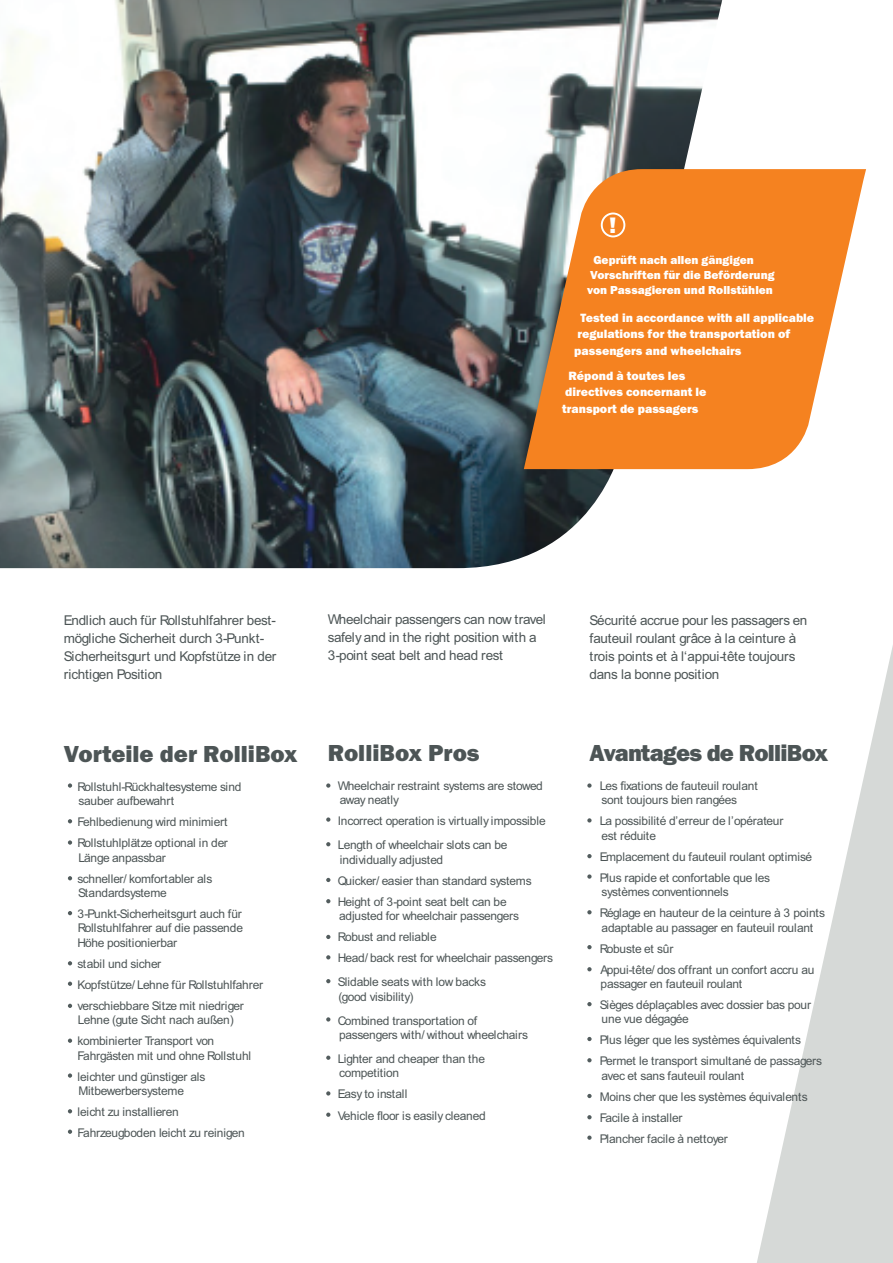
<style>
.page{position:relative;width:893px;height:1263px;background:#fff}
.page>*{position:absolute;margin:0;border:0;box-sizing:border-box;transform-origin:0 0}
.t1{font:800 24px "Franklin Gothic";letter-spacing:-.005em;color:#4d5556}
.t2{font:800 24px "Franklin Gothic";letter-spacing:-.03em;color:#4d5556}
.t3{font:800 23.25px "Franklin Gothic";color:#fff}
.t4{font:13.5px/18px "Arial";letter-spacing:-.02em;color:#4d5556}
.t5{font:800 12.45px/16.5px "Franklin Gothic";color:#fff}
.t6{font:12px/21px "Arial";letter-spacing:-.02em;color:#4d5556}
.t7{font:800 12px/15px "Franklin Gothic";color:#fff}
</style>
<div class="page">
<img style="left:0;top:0;width:724px;height:568px">
<svg style="left:757px;top:645px;width:136px;height:618px"></svg>
<svg style="left:524px;top:169px;width:342px;height:300px;background:#e88e41"></svg>
<div style="left:601px;top:213px;width:24px;height:24px;border:2px solid #fff;border-radius:50%"></div>
<svg style="left:68px;top:783px;width:4px;height:5px"></svg>
<svg style="left:68px;top:819px;width:4px;height:4px"></svg>
<svg style="left:68px;top:840px;width:4px;height:5px"></svg>
<svg style="left:68px;top:876px;width:4px;height:4px"></svg>
<svg style="left:68px;top:911px;width:4px;height:4px"></svg>
<svg style="left:68px;top:961px;width:4px;height:4px"></svg>
<svg style="left:68px;top:981px;width:4px;height:5px"></svg>
<svg style="left:68px;top:1004px;width:4px;height:4px"></svg>
<svg style="left:68px;top:1038px;width:4px;height:5px"></svg>
<svg style="left:68px;top:1073px;width:4px;height:5px"></svg>
<svg style="left:68px;top:1109px;width:4px;height:4px"></svg>
<svg style="left:68px;top:1129px;width:4px;height:5px"></svg>
<svg style="left:326px;top:783px;width:4px;height:5px"></svg>
<svg style="left:326px;top:817px;width:4px;height:5px"></svg>
<svg style="left:326px;top:842px;width:4px;height:4px"></svg>
<svg style="left:326px;top:878px;width:4px;height:4px"></svg>
<svg style="left:326px;top:899px;width:4px;height:4px"></svg>
<svg style="left:326px;top:935px;width:4px;height:4px"></svg>
<svg style="left:326px;top:955px;width:4px;height:4px"></svg>
<svg style="left:326px;top:979px;width:4px;height:4px"></svg>
<svg style="left:326px;top:1017px;width:4px;height:4px"></svg>
<svg style="left:326px;top:1055px;width:4px;height:5px"></svg>
<svg style="left:326px;top:1091px;width:4px;height:4px"></svg>
<svg style="left:326px;top:1112px;width:4px;height:5px"></svg>
<svg style="left:587px;top:783px;width:5px;height:5px"></svg>
<svg style="left:587px;top:818px;width:5px;height:4px"></svg>
<svg style="left:587px;top:854px;width:5px;height:4px"></svg>
<svg style="left:587px;top:874px;width:5px;height:5px"></svg>
<svg style="left:587px;top:910px;width:5px;height:4px"></svg>
<svg style="left:587px;top:945px;width:5px;height:4px"></svg>
<svg style="left:587px;top:967px;width:5px;height:4px"></svg>
<svg style="left:587px;top:1002px;width:5px;height:4px"></svg>
<svg style="left:587px;top:1037px;width:5px;height:4px"></svg>
<svg style="left:587px;top:1058px;width:5px;height:4px"></svg>
<svg style="left:587px;top:1094px;width:5px;height:4px"></svg>
<svg style="left:587px;top:1115px;width:5px;height:4px"></svg>
<svg style="left:587px;top:1135px;width:5px;height:5px"></svg>
<h2 class="t3" style="left:609px;top:216px;width:9px">!</h2>
<p class="t7" style="left:587px;top:253px;width:189px;text-indent:6px">Geprüft nach allen gängigen<br>Vorschriften für die Beförderung von Passagieren und Rollstühlen</p>
<p class="t5" style="left:574px;top:310px;width:241px;text-indent:6px">Tested in accordance with all applicable regulations for the transportation of passengers and wheelchairs</p>
<p class="t5" style="left:562px;top:368px;width:146px;text-indent:6px">Répond à toutes les directives concernant le transport de passagers</p>
<p class="t4" style="left:64px;top:612px;width:214px">Endlich auch für Rollstuhlfahrer best&shy;mögliche Sicherheit durch 3-Punkt-Sicherheitsgurt und Kopfstütze in der richtigen Position</p>
<p class="t4" style="left:328px;top:612px;width:220px">Wheelchair passengers can now travel safely and in the right position with a<br>3-point seat belt and head rest</p>
<p class="t4" style="left:590px;top:612px;width:219px">Sécurité accrue pour les passagers en fauteuil roulant grâce à la ceinture à trois points et à l‘appui-tête toujours dans la bonne position</p>
<h1 class="t1" style="left:64px;top:745px;width:235px">Vorteile der RolliBox</h1>
<p class="t6" style="left:77px;top:780px;width:166px;line-height:14.4px">Rollstuhl-Rückhaltesysteme sind sauber aufbewahrt</p>
<p class="t6" style="left:77px;top:812px;width:152px">Fehlbedienung wird minimiert<br>Rollstuhlplätze optional in der</p>
<p class="t6" style="left:77px;top:848px;width:136px">Länge anpassbar schneller/ komfortabler als</p>
<p class="t6" style="left:77px;top:883px;width:166px">Standardsysteme<br>3-Punkt-Sicherheitsgurt auch für</p>
<p class="t6" style="left:78px;top:922px;width:167px;line-height:14.4px">Rollstuhlfahrer auf die passende<br>Höhe positionierbar</p>
<p class="t6" style="left:77px;top:954px;width:187px">stabil und sicher<br>Kopfstütze/ Lehne für Rollstuhlfahrer verschiebbare Sitze mit niedriger</p>
<p class="t6" style="left:77px;top:1010px;width:158px">Lehne (gute Sicht nach außen) kombinierter Transport von</p>
<p class="t6" style="left:77px;top:1046px;width:175px">Fahrgästen mit und ohne Rollstuhl leichter und günstiger als</p>
<p class="t6" style="left:77px;top:1081px;width:169px">Mitbewerbersysteme<br>leicht zu installieren<br>Fahrzeugboden leicht zu reinigen</p>
<h1 class="t1" style="left:328px;top:744px;width:153px">RolliBox Pros</h1>
<p class="t6" style="left:338px;top:779px;width:206px;line-height:14.4px">Wheelchair restraint systems are stowed away neatly</p>
<p class="t6" style="left:338px;top:810px;width:209px;line-height:24px">Incorrect operation is virtually impossible<br>Length of wheelchair slots can be</p>
<p class="t6" style="left:338px;top:850px;width:195px">individually adjusted<br>Quicker/ easier than standard systems<br>Height of 3-point seat belt can be</p>
<p class="t6" style="left:338px;top:906px;width:217px">adjusted for wheelchair passengers<br>Robust and reliable<br>Head/ back rest for wheelchair passengers</p>
<p class="t6" style="left:338px;top:976px;width:150px;line-height:14.4px">Slidable seats with low backs (good visibility)</p>
<p class="t6" style="left:338px;top:1014px;width:192px;line-height:14.4px">Combined transportation of passengers with/ without wheelchairs</p>
<p class="t6" style="left:338px;top:1052px;width:149px;line-height:14.4px">Lighter and cheaper than the competition</p>
<p class="t6" style="left:338px;top:1084px;width:149px;line-height:21.6px">Easy to install<br>Vehicle floor is easily cleaned</p>
<h1 class="t2" style="left:590px;top:744px;width:240px">Avantages de RolliBox</h1>
<p class="t6" style="left:600px;top:779px;width:159px;line-height:14.4px">Les fixations de fauteuil roulant sont toujours bien rangées</p>
<p class="t6" style="left:600px;top:815px;width:185px;line-height:14.4px">La possibilité d’erreur de l’opérateur est réduite</p>
<p class="t6" style="left:600px;top:847px;width:214px">Emplacement du fauteuil roulant optimisé<br>Plus rapide et confortable que les</p>
<p class="t6" style="left:600px;top:882px;width:227px">systèmes conventionnels<br>Réglage en hauteur de la ceinture à 3 points</p>
<p class="t6" style="left:600px;top:918px;width:216px">adaptable au passager en fauteuil roulant<br>Robuste et sûr<br>Appui-tête/ dos offrant un confort accru au</p>
<p class="t6" style="left:600px;top:974px;width:213px">passager en fauteuil roulant<br>Sièges déplaçables avec dossier bas pour</p>
<p class="t6" style="left:600px;top:1010px;width:224px">une vue dégagée<br>Plus léger que les systèmes équivalents<br>Permet le transport simultané de passagers</p>
<p class="t6" style="left:600px;top:1066px;width:209px">avec et sans fauteuil roulant<br>Moins cher que les systèmes équivalents<br>Facile à installer<br>Plancher facile à nettoyer</p>
</div>
